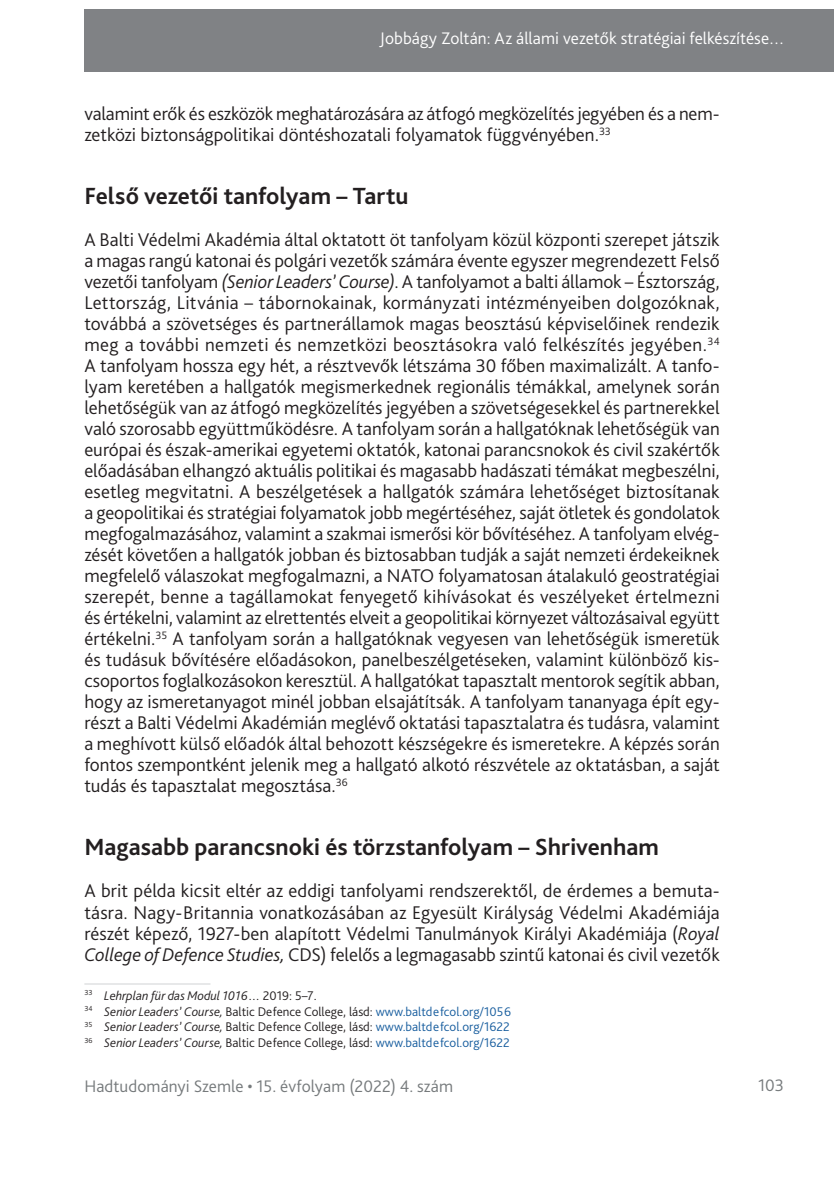
<style>
.page{position:relative;width:834px;height:1181px;background:#fff}
.page>*{position:absolute;margin:0;border:0;box-sizing:border-box;transform-origin:0 0}
._1_1__Head{font:700 24.5px "Bliss Pro";color:#231f20}
._2__Body_1st_paragra{font:300 19.25px/21px "Bliss Pro";letter-spacing:.005em;color:#231f20;text-align:justify}
.t1{font:300 17.5px "Bliss Pro";letter-spacing:.01em;color:#fff}
.t2{font:300 17.5px "Bliss Pro";letter-spacing:.005em;color:#767a7c}
.Lábjegyzet{font:300 13.12px "Bliss Pro";color:#231f20}
.Lábjegyzet-2{font:italic 300 13.12px "Bliss Pro";color:#231f20}
.s1{font-style:italic}
.s2{font-style:normal}
.s3{color:#175d9e}
</style>
<div class="page">
<div style="left:84px;top:9px;width:749px;height:63px;background:#808285"></div>
<hr style="left:84px;top:983px;width:126px;height:1px;background:#d1d2d4">
<p class="t1" style="left:380px;top:27px;width:406px">Jobbágy Zoltán: Az állami vezetők stratégiai felkészítése…</p>
<p class="_2__Body_1st_paragra" style="left:84px;top:103px;width:636px">valamint erők és eszközök meghatározására az átfogó megközelítés jegyében és a nem&shy;zetközi biztonságpolitikai döntéshozatali folyamatok függvényében.<sup>33</sup></p>
<p class="_1_1__Head" style="left:84px;top:181px;width:325px">Felső vezetői tanfolyam – Tartu</p>
<p class="_2__Body_1st_paragra" style="left:84px;top:229px;width:637px">A Balti Védelmi Akadémia által oktatott öt tanfolyam közül központi szerepet játszik a magas rangú katonai és polgári vezetők számára évente egyszer megrendezett Felső vezetői tanfolyam <span class="s1">(Senior Leaders’ Course)</span>. A tanfolyamot a balti államok – Észtország, Lettország, Litvánia – tábornokainak, kormányzati intézményeiben dolgozóknak, továbbá a szövetséges és partnerállamok magas beosztású képviselőinek rendezik meg a további nemzeti és nemzetközi beosztásokra való felkészítés jegyében.<sup>34<br></sup>A tanfolyam hossza egy hét, a résztvevők létszáma 30 főben maximalizált. A tanfo&shy;lyam keretében a hallgatók megismerkednek regionális témákkal, amelynek során lehetőségük van az átfogó megközelítés jegyében a szövetségesekkel és partnerekkel való szorosabb együttműködésre. A tanfolyam során a hallgatóknak lehetőségük van európai és észak-amerikai egyetemi oktatók, katonai parancsnokok és civil szakértők előadásában elhangzó aktuális politikai és magasabb hadászati témákat megbeszélni, esetleg megvitatni. A beszélgetések a hallgatók számára lehetőséget biztosítanak a geopolitikai és stratégiai folyamatok jobb megértéséhez, saját ötletek és gondolatok megfogalmazásához, valamint a szakmai ismerősi kör bővítéséhez. A tanfolyam elvég&shy;zését követően a hallgatók jobban és biztosabban tudják a saját nemzeti érdekeiknek megfelelő válaszokat megfogalmazni, a NATO folyamatosan átalakuló geostratégiai szerepét, benne a tagállamokat fenyegető kihívásokat és veszélyeket értelmezni és értékelni, valamint az elrettentés elveit a geopolitikai környezet változásaival együtt értékelni.<sup>35</sup> A tanfolyam során a hallgatóknak vegyesen van lehetőségük ismeretük és tudásuk bővítésére előadásokon, panelbeszélgetéseken, valamint különböző kis&shy;csoportos foglalkozásokon keresztül. A hallgatókat tapasztalt mentorok segítik abban, hogy az ismeretanyagot minél jobban elsajátítsák. A tanfolyam tananyaga épít egy&shy;részt a Balti Védelmi Akadémián meglévő oktatási tapasztalatra és tudásra, valamint a meghívott külső előadók által behozott készségekre és ismeretekre. A képzés során fontos szempontként jelenik meg a hallgató alkotó részvétele az oktatásban, a saját tudás és tapasztalat megosztása.<sup>36</sup></p>
<p class="_1_1__Head" style="left:84px;top:832px;width:576px">Magasabb parancsnoki és törzstanfolyam – Shrivenham</p>
<p class="_2__Body_1st_paragra" style="left:84px;top:880px;width:636px">A brit példa kicsit eltér az eddigi tanfolyami rendszerektől, de érdemes a bemuta&shy;tásra. Nagy-Britannia vonatkozásában az Egyesült Királyság Védelmi Akadémiája részét képező, 1927-ben alapított Védelmi Tanulmányok Királyi Akadémiája (<span class="s1">Royal College of Defence Studies,</span> CDS) felelős a legmagasabb szintű katonai és civil vezetők</p>
<p class="Lábjegyzet-2" style="left:84px;top:987px;width:234px"><sup>33</sup> Lehrplan für das Modul 1016<span class="s2">… 2019: 5–7.</span></p>
<p class="Lábjegyzet" style="left:84px;top:1003px;width:428px"><sup>34</sup> <span class="s1">Senior Leaders’ Course,</span> Baltic Defence College, lásd: <span class="s3">www.baltdefcol.org/1056</span></p>
<p class="Lábjegyzet" style="left:84px;top:1018px;width:427px"><sup>35</sup> <span class="s1">Senior Leaders’ Course,</span> Baltic Defence College, lásd: <span class="s3">www.baltdefcol.org/1622</span></p>
<p class="Lábjegyzet" style="left:84px;top:1034px;width:427px"><sup>36</sup> <span class="s1">Senior Leaders’ Course,</span> Baltic Defence College, lásd: <span class="s3">www.baltdefcol.org/1622</span></p>
<p class="t2" style="left:84px;top:1075px;width:370px">Hadtudományi Szemle • 15. évfolyam (2022) 4. szám</p>
<p class="t2" style="left:758px;top:1074px;width:27px">103</p>
</div>
